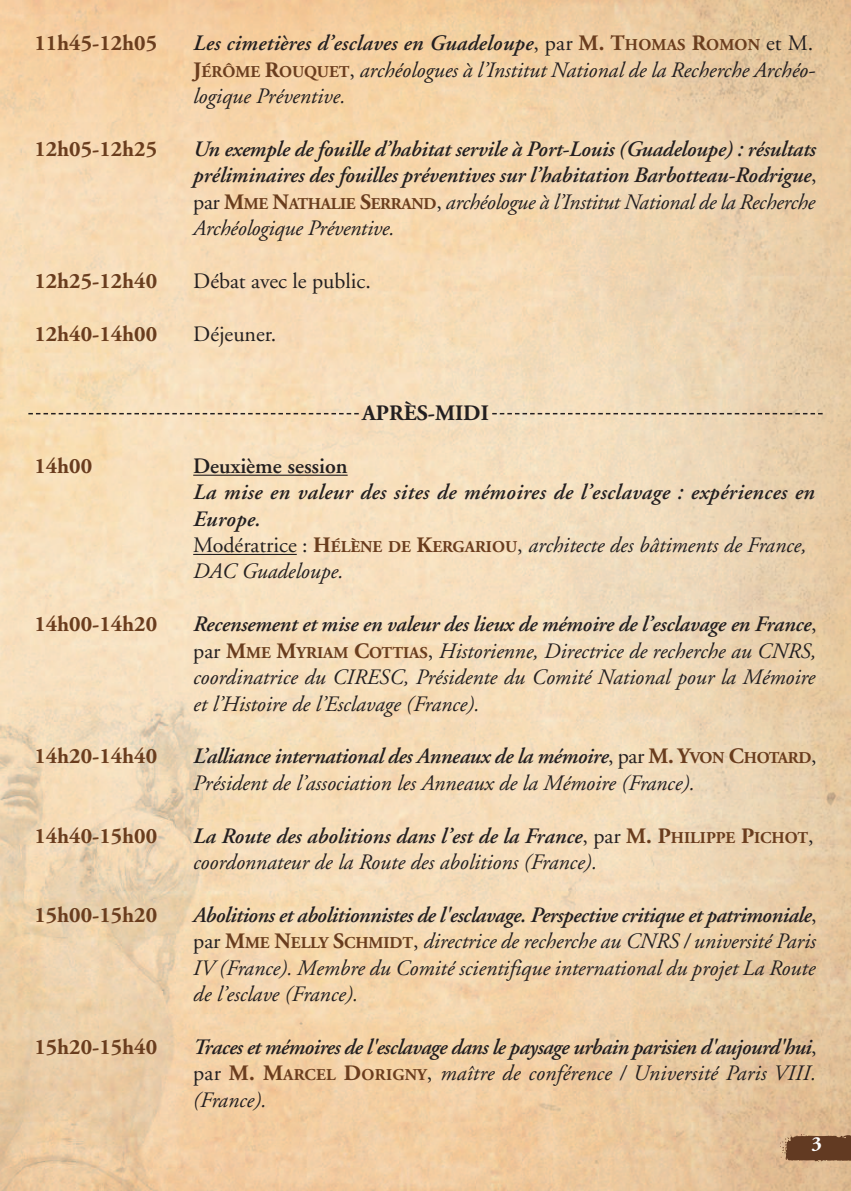
<style>
.page{position:relative;width:851px;height:1191px;background:#fff}
.page>*{position:absolute;margin:0;border:0;box-sizing:border-box;transform-origin:0 0}
.t1{font:italic 22px/26.4px "Adobe Garamond";color:#231f20;text-align:justify}
.t2{font:italic 600 22px/26.4px "Adobe Garamond";letter-spacing:-.005em;color:#231f20;text-align:justify}
.t3{font:italic 600 22px/26.4px "Adobe Garamond";letter-spacing:.015em;color:#231f20}
.t4{font:700 22px "Adobe Garamond";color:#6a3d1e}
.t5{font:22px "Adobe Garamond";color:#231f20}
.t6{font:600 22px "Adobe Garamond";color:#231f20}
.t7{font:700 22px "Adobe Garamond";color:#231f20}
.t8{font:700 20px "Adobe Garamond";color:#fff}
.s1{font-weight:600}
.s2{font-style:normal}
.s3{font-weight:700;font-style:normal;color:#6a3d1e}
.s4{font-weight:700;font-style:normal;font-size:16.4px;color:#6a3d1e}
.s5{font-weight:400;font-style:normal}
.s6{font-weight:400}
</style>
<div class="page">
<img style="left:0;top:0;width:850px;height:1191px">
<svg style="left:780px;top:1134px;width:70px;height:27px;background:#795136"></svg>
<hr style="left:193px;top:474px;width:154px;height:2px;background:#231f20">
<hr style="left:193px;top:554px;width:104px;height:1px;background:#231f20">
<svg style="left:28px;top:413px;width:331px;height:1px"></svg>
<svg style="left:492px;top:413px;width:330px;height:1px"></svg>
<p class="t4" style="left:34px;top:35px;width:124px">11h45-12h05</p>
<p class="t1" style="left:193px;top:32px;width:622px"><span class="s1">Les cimetières d’esclaves en Guadeloupe</span><span class="s2">, par</span> <span class="s3">M. T</span><span class="s4">HOMAS</span> <span class="s3">R</span><span class="s4">OMON</span> <span class="s2">et M.<br></span><span class="s3">J</span><span class="s4">ÉRÔME</span> <span class="s3">R</span><span class="s4">OUQUET</span><span class="s2">,</span> archéologues à l’Institut National de la Recherche Archéo&shy;logique Préventive.</p>
<p class="t4" style="left:34px;top:140px;width:124px">12h05-12h25</p>
<p class="t2" style="left:193px;top:138px;width:624px">Un exemple de fouille d’habitat servile à Port-Louis (Guadeloupe) : résultats préliminaires des fouilles préventives sur l’habitation Barbotteau-Rodrigue<span class="s5">, par</span> <span class="s3">M</span><span class="s4">ME</span> <span class="s3">N</span><span class="s4">ATHALIE</span> <span class="s3">S</span><span class="s4">ERRAND</span><span class="s5">,</span> <span class="s6">archéologue à l’Institut National de la Recherche Archéologique Préventive.</span></p>
<p class="t4" style="left:34px;top:272px;width:124px">12h25-12h40</p>
<p class="t5" style="left:193px;top:272px;width:179px">Débat avec le public.</p>
<p class="t4" style="left:34px;top:325px;width:124px">12h40-14h00</p>
<p class="t5" style="left:193px;top:325px;width:85px">Déjeuner.</p>
<p class="t7" style="left:362px;top:404px;width:128px">APRÈS-MIDI</p>
<p class="t4" style="left:34px;top:457px;width:59px">14h00</p>
<p class="t6" style="left:193px;top:457px;width:156px">Deuxième session</p>
<p class="t3" style="left:193px;top:481px;width:623px">La mise en valeur des sites de mémoires de l’esclavage : expériences en Europe.<br><span class="s5">Modératrice :</span> <span class="s3">H</span><span class="s4">ÉLÈNE DE</span> <span class="s3">K</span><span class="s4">ERGARIOU</span><span class="s5">,</span> <span class="s6">architecte des bâtiments de France, DAC Guadeloupe.</span></p>
<p class="t4" style="left:34px;top:615px;width:124px">14h00-14h20</p>
<p class="t1" style="left:193px;top:613px;width:624px"><span class="s1">Recensement et mise en valeur des lieux de mémoire de l’esclavage en France</span><span class="s2">, par</span> <span class="s3">M</span><span class="s4">ME</span> <span class="s3">M</span><span class="s4">YRIAM</span> <span class="s3">C</span><span class="s4">OTTIAS</span><span class="s2">,</span> Historienne, Directrice de recherche au CNRS, coordinatrice du CIRESC, Présidente du Comité National pour la Mémoire et l’Histoire de l’Esclavage (France).</p>
<p class="t4" style="left:34px;top:747px;width:124px">14h20-14h40</p>
<p class="t1" style="left:193px;top:745px;width:624px"><span class="s1">L’alliance international des Anneaux de la mémoire</span><span class="s2">, par</span> <span class="s3">M. Y</span><span class="s4">VON</span> <span class="s3">C</span><span class="s4">HOTARD</span><span class="s2">,<br></span>Président de l’association les Anneaux de la Mémoire (France).</p>
<p class="t4" style="left:34px;top:827px;width:124px">14h40-15h00</p>
<p class="t1" style="left:193px;top:824px;width:621px"><span class="s1">La Route des abolitions dans l’est de la France</span><span class="s2">, par</span> <span class="s3">M. P</span><span class="s4">HILIPPE</span> <span class="s3">P</span><span class="s4">ICHOT</span><span class="s2">, </span>coordonnateur de la Route des abolitions (France).</p>
<p class="t4" style="left:34px;top:906px;width:124px">15h00-15h20</p>
<p class="t1" style="left:193px;top:903px;width:624px"><span class="s1">Abolitions et abolitionnistes de l'esclavage. Perspective critique et patrimoniale</span><span class="s2">, par</span> <span class="s3">M</span><span class="s4">ME</span> <span class="s3">N</span><span class="s4">ELLY</span> <span class="s3">S</span><span class="s4">CHMIDT</span><span class="s2">,</span> directrice de recherche au CNRS / université Paris IV (France). Membre du Comité scientifique international du projet La Route de l’esclave (France).</p>
<p class="t4" style="left:34px;top:1038px;width:124px">15h20-15h40</p>
<p class="t2" style="left:193px;top:1035px;width:624px">Traces et mémoires de l'esclavage dans le paysage urbain parisien d'aujourd'hui<span class="s5">, par</span> <span class="s3">M. M</span><span class="s4">ARCEL</span> <span class="s3">D</span><span class="s4">ORIGNY</span><span class="s5">,</span> <span class="s6">maître de conférence / Université Paris VIII. (France).</span></p>
<p class="t8" style="left:811px;top:1136px;width:12px">3</p>
</div>
